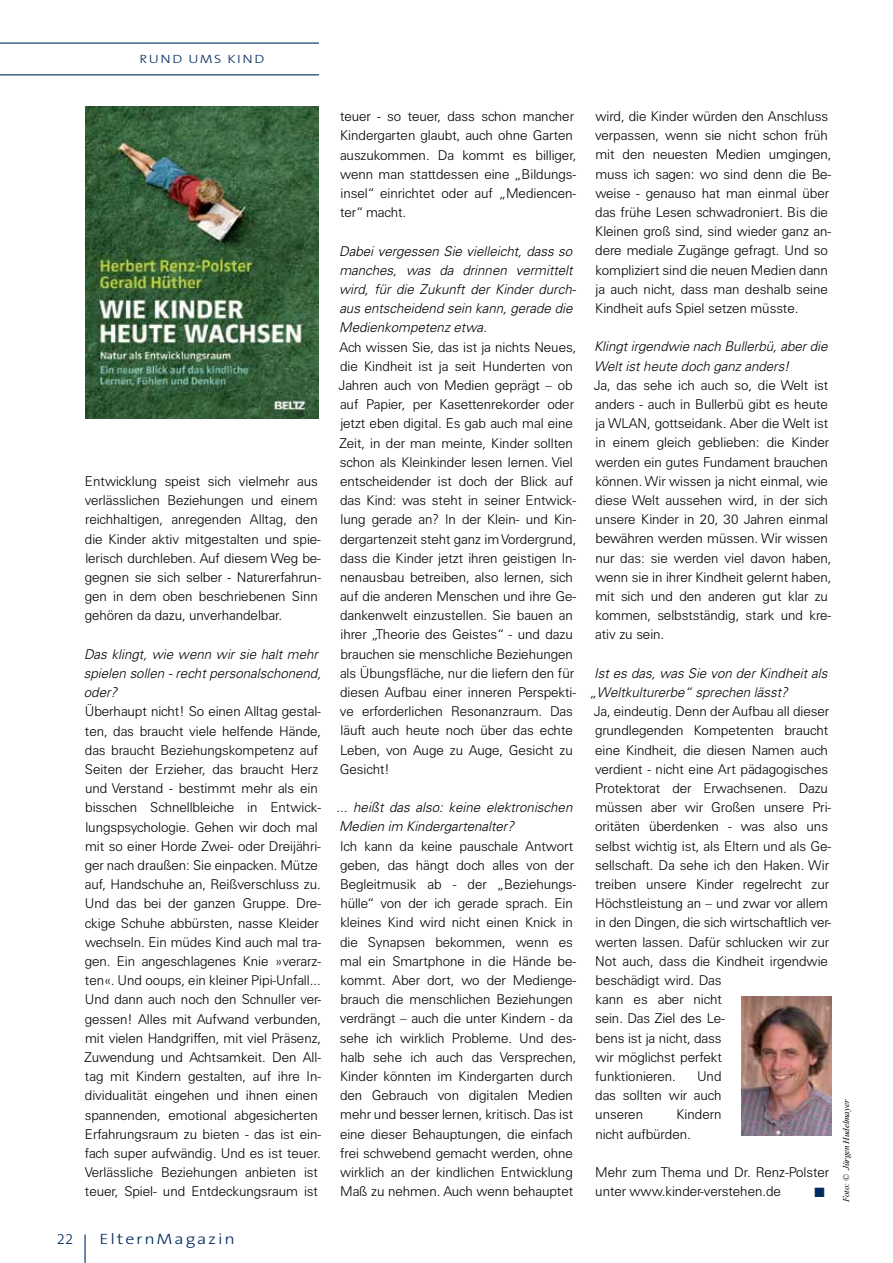
<style>
.page{position:relative;width:893px;height:1263px;background:#fff}
.page>*{position:absolute;margin:0;border:0;box-sizing:border-box;transform-origin:0 0}
.t1{font:300 15px "The Sans B3";letter-spacing:.1em;color:#002b60;scale:1.2 1}
.t2{font:300 15px "The Sans B3";letter-spacing:.1em;color:#002b60}
.t3{font:300 13.5px/19.2px "Univers S";letter-spacing:-.005em;color:#000}
.t4{font:italic 300 13.5px/19.2px "Univers";letter-spacing:-.005em;color:#000}
.t5{font:13.5px "Zapf Dingbats ITC";color:#002b60}
.t6{font:300 12px "The Sans B3";letter-spacing:.11em;color:#002b60;scale:1.2 1}
.t7{font:italic 9px "Times New Roman";letter-spacing:-.01em;color:#000}
</style>
<div class="page">
<hr style="left:0;top:43px;width:319px;height:1px;background:#002b60">
<hr style="left:0;top:74px;width:319px;height:1px;background:#002b60">
<hr style="left:84px;top:1234px;width:2px;height:29px;background:#002b60">
<img style="left:741px;top:996px;width:90px;height:139px">
<img style="left:85px;top:106px;width:234px;height:312px">
<p class="t6" style="left:140px;top:53px;width:106px">RUND UMS KIND</p>
<p class="t3" style="left:85px;top:472px;width:238px">Entwicklung speist sich vielmehr aus verlässlichen Beziehungen und einem reichhaltigen, anregenden Alltag, den die Kinder aktiv mitgestalten und spie&shy;lerisch durchleben. Auf diesem Weg be&shy;gegnen sie sich selber - Naturerfahrun&shy;gen in dem oben beschriebenen Sinn gehören da dazu, unverhandelbar.</p>
<p class="t4" style="left:84px;top:644px;width:239px">Das klingt, wie wenn wir sie halt mehr spielen sollen - recht personalschonend, oder?</p>
<p class="t3" style="left:84px;top:702px;width:238px">Überhaupt nicht! So einen Alltag gestal&shy;ten, das braucht viele helfende Hände, das braucht Beziehungskompetenz auf Seiten der Erzieher, das braucht Herz und Verstand - bestimmt mehr als ein bisschen Schnellbleiche in Entwick&shy;lungspsychologie. Gehen wir doch mal mit so einer Horde Zwei- oder Dreijähri&shy;ger nach draußen: Sie einpacken. Mütze auf, Handschuhe an, Reißverschluss zu.<br>Und das bei der ganzen Gruppe. Dre&shy;ckige Schuhe abbürsten, nasse Kleider wechseln. Ein müdes Kind auch mal tra&shy;gen. Ein angeschlagenes Knie »verarz&shy;ten«. Und ooups, ein kleiner Pipi-Unfall...<br>Und dann auch noch den Schnuller ver&shy;gessen! Alles mit Aufwand verbunden, mit vielen Handgriffen, mit viel Präsenz, Zuwendung und Achtsamkeit. Den All&shy;tag mit Kindern gestalten, auf ihre In&shy;dividualität eingehen und ihnen einen spannenden, emotional abgesicherten Erfahrungsraum zu bieten - das ist ein&shy;fach super aufwändig. Und es ist teuer.<br>Verlässliche Beziehungen anbieten ist teuer, Spiel- und Entdeckungsraum ist</p>
<p class="t2" style="left:57px;top:1231px;width:18px">22</p>
<p class="t1" style="left:100px;top:1231px;width:114px">ElternMagazin</p>
<p class="t3" style="left:340px;top:107px;width:238px">teuer - so teuer, dass schon mancher Kindergarten glaubt, auch ohne Garten auszukommen. Da kommt es billiger, wenn man stattdessen eine „Bildungs&shy;insel“ einrichtet oder auf „Mediencen&shy;ter“ macht.</p>
<p class="t4" style="left:339px;top:241px;width:239px">Dabei vergessen Sie vielleicht, dass so manches, was da drinnen vermittelt wird, für die Zukunft der Kinder durch&shy;aus entscheidend sein kann, gerade die Medienkompetenz etwa.</p>
<p class="t3" style="left:339px;top:337px;width:239px">Ach wissen Sie, das ist ja nichts Neues, die Kindheit ist ja seit Hunderten von Jahren auch von Medien geprägt – ob auf Papier, per Kasettenrekorder oder jetzt eben digital. Es gab auch mal eine Zeit, in der man meinte, Kinder sollten schon als Kleinkinder lesen lernen. Viel entscheidender ist doch der Blick auf das Kind: was steht in seiner Entwick&shy;lung gerade an? In der Klein- und Kin&shy;dergartenzeit steht ganz im Vordergrund, dass die Kinder jetzt ihren geistigen In&shy;nenausbau betreiben, also lernen, sich auf die anderen Menschen und ihre Ge&shy;dankenwelt einzustellen. Sie bauen an ihrer „Theorie des Geistes“ - und dazu brauchen sie menschliche Beziehungen als Übungsfläche, nur die liefern den für diesen Aufbau einer inneren Perspekti&shy;ve erforderlichen Resonanzraum. Das läuft auch heute noch über das echte Leben, von Auge zu Auge, Gesicht zu Gesicht!</p>
<p class="t4" style="left:337px;top:798px;width:237px">... heißt das also: keine elektronischen<br>Medien im Kindergartenalter?</p>
<p class="t3" style="left:340px;top:836px;width:238px">Ich kann da keine pauschale Antwort geben, das hängt doch alles von der Begleitmusik ab - der „Beziehungs&shy;hülle“ von der ich gerade sprach. Ein kleines Kind wird nicht einen Knick in die Synapsen bekommen, wenn es mal ein Smartphone in die Hände be&shy;kommt. Aber dort, wo der Medienge&shy;brauch die menschlichen Beziehungen verdrängt – auch die unter Kindern - da sehe ich wirklich Probleme. Und des&shy;halb sehe ich auch das Versprechen, Kinder könnten im Kindergarten durch den Gebrauch von digitalen Medien mehr und besser lernen, kritisch. Das ist eine dieser Behauptungen, die einfach frei schwebend gemacht werden, ohne wirklich an der kindlichen Entwicklung Maß zu nehmen. Auch wenn behauptet</p>
<p class="t3" style="left:595px;top:107px;width:238px">wird, die Kinder würden den Anschluss verpassen, wenn sie nicht schon früh mit den neuesten Medien umgingen, muss ich sagen: wo sind denn die Be&shy;weise - genauso hat man einmal über das frühe Lesen schwadroniert. Bis die Kleinen groß sind, sind wieder ganz an&shy;dere mediale Zugänge gefragt. Und so kompliziert sind die neuen Medien dann ja auch nicht, dass man deshalb seine Kindheit aufs Spiel setzen müsste.</p>
<p class="t4" style="left:594px;top:337px;width:235px">Klingt irgendwie nach Bullerbü, aber die<br>Welt ist heute doch ganz anders!</p>
<p class="t3" style="left:594px;top:375px;width:239px">Ja, das sehe ich auch so, die Welt ist anders - auch in Bullerbü gibt es heute ja WLAN, gottseidank. Aber die Welt ist in einem gleich geblieben: die Kinder werden ein gutes Fundament brauchen können. Wir wissen ja nicht einmal, wie diese Welt aussehen wird, in der sich unsere Kinder in 20, 30 Jahren einmal bewähren werden müssen. Wir wissen nur das: sie werden viel davon haben, wenn sie in ihrer Kindheit gelernt haben, mit sich und den anderen gut klar zu kommen, selbstständig, stark und kre&shy;ativ zu sein.</p>
<p class="t4" style="left:589px;top:663px;width:239px;text-indent:5px">Ist es das, was Sie von der Kindheit als „Weltkulturerbe“ sprechen lässt?</p>
<p class="t3" style="left:594px;top:702px;width:239px">Ja, eindeutig. Denn der Aufbau all dieser grundlegenden Kompetenten braucht eine Kindheit, die diesen Namen auch verdient - nicht eine Art pädagogisches<br>Protektorat der Erwachsenen. Dazu müssen aber wir Großen unsere Pri&shy;oritäten überdenken - was also uns selbst wichtig ist, als Eltern und als Ge&shy;sellschaft. Da sehe ich den Haken. Wir treiben unsere Kinder regelrecht zur<br>Höchstleistung an – und zwar vor allem in den Dingen, die sich wirtschaftlich ver&shy;werten lassen. Dafür schlucken wir zur<br>Not auch, dass die Kindheit irgendwie beschädigt wird. Das<br>kann es aber nicht<br>sein. Das Ziel des Le-<br>bens ist ja nicht, dass<br>wir möglichst perfekt<br>funktionieren.</p>
<p class="t3" style="left:595px;top:1066px;width:128px;text-align:justify;text-indent:102px">Und das sollten wir auch unseren</p>
<p class="t3" style="left:595px;top:1105px;width:128px;text-indent:81px">Kindern nicht aufbürden.</p>
<p class="t3" style="left:595px;top:1162px;width:236px">Mehr zum Thema und Dr. Renz-Polster unter www.kinder-verstehen.de</p>
<p class="t5" style="left:814px;top:1185px;width:12px">■</p>
<p class="t7" style="left:841px;top:1202px;width:103px;rotate:-90deg">Foto: © Jürgen Hudelmayer</p>
</div>
